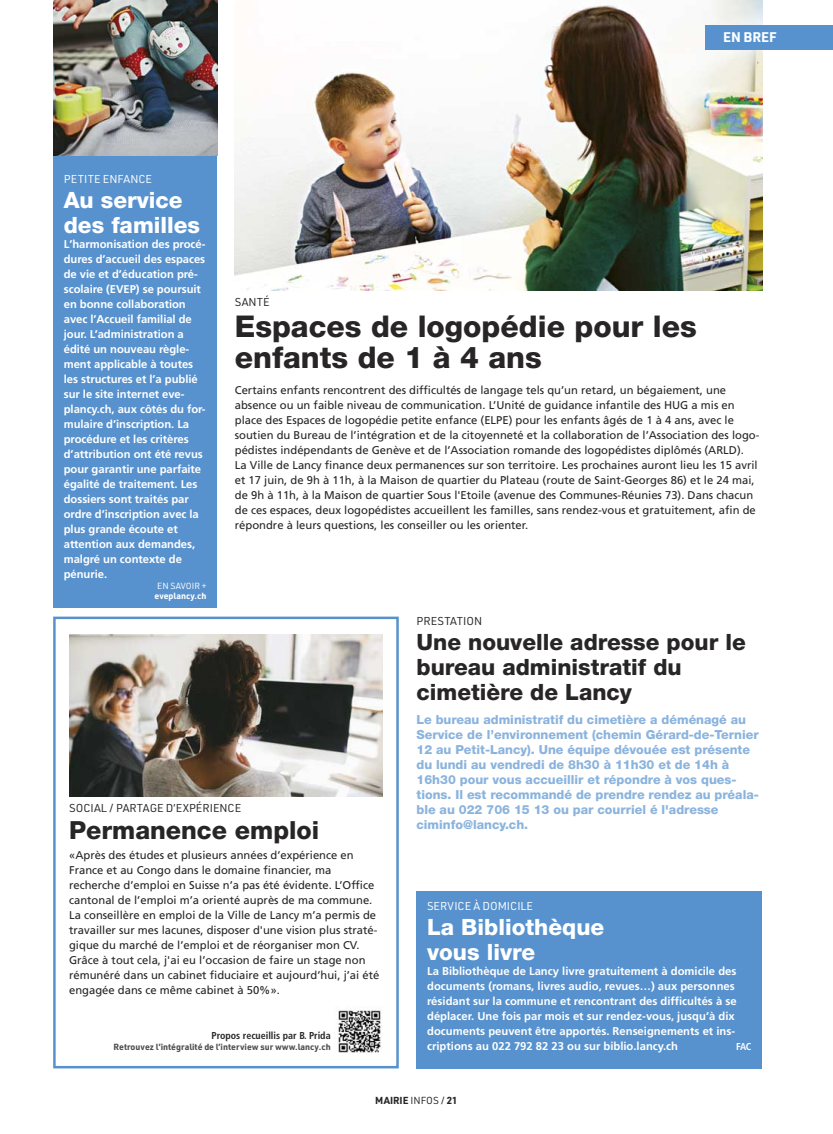
<style>
.page{position:relative;width:833px;height:1134px;background:#fff}
.page>*{position:absolute;margin:0;border:0;box-sizing:border-box;transform-origin:0 0}
.t1{font:800 30px/31.2px "Helvetica Neue LT Std";color:#272526}
.t2{font:800 25px "Helvetica Neue LT Std";color:#272526}
.t3{font:800 22.5px/25px "Helvetica Neue LT Std";color:#272526}
.t4{font:800 22.5px/25px "Helvetica Neue LT Std";color:#fff}
.t5{font:700 13.75px "URWDIN";color:#fff}
.t6{font:800 12.5px/15px "Helvetica Neue LT Std";color:#8ab3dd}
.t7{font:11.25px/15px "Frutiger LT Std";color:#272526}
.t8{font:700 11.25px/15px "Frutiger LT Std";letter-spacing:-.005em;color:#fff}
.t9{font:11.25px "URWDIN";color:#272526}
.t10{font:11.25px "URWDIN";color:#fff}
.t11{font:700 condensed 10px "Frutiger LT Std";color:#272526}
.t12{font:700 10px "URWDIN";color:#272526}
.t13{font:700 condensed 10px "Frutiger LT Std";color:#fff}
.t14{font:700 8.75px "URWDIN";color:#4c4d4f}
.t15{font:700 8.75px "URWDIN";color:#fff}
.t16{font:8.75px "URWDIN";color:#fff}
.s1{font-weight:400}
</style>
<div class="page">
<img style="left:235px;top:0;width:527px;height:291px">
<div style="left:705px;top:25px;width:128px;height:25px;background:#5792ce"></div>
<div style="left:53px;top:156px;width:164px;height:452px;background:#5792ce"></div>
<img style="left:53px;top:0;width:164px;height:156px">
<div style="left:53px;top:617px;width:346px;height:451px;border:2px solid #5792ce"></div>
<img style="left:69px;top:634px;width:314px;height:162px">
<div style="left:416px;top:892px;width:346px;height:177px;background:#5792ce"></div>
<img style="left:338px;top:1009px;width:45px;height:43px">
<p class="t5" style="left:723px;top:33px;width:55px">EN BREF</p>
<p class="t10" style="left:64px;top:175px;width:90px">PETITE ENFANCE</p>
<p class="t4" style="left:64px;top:189px;width:138px">Au service des familles</p>
<p class="t8" style="left:64px;top:237px;width:143px">L’harmonisation des procé&shy;dures d’accueil des espaces de vie et d’éducation pré&shy;scolaire (EVEP) se poursuit en bonne collaboration avec l’Accueil familial de jour. L’administration a édité un nouveau règle&shy;ment applicable à toutes les structures et l’a publié sur le site internet eve&shy;plancy.ch, aux côtés du for&shy;mulaire d’inscription. La procédure et les critères d’attribution ont été revus pour garantir une parfaite égalité de traitement. Les dossiers sont traités par ordre d’inscription avec la plus grande écoute et attention aux demandes, malgré un contexte de pénurie.</p>
<p class="t16" style="left:157px;top:583px;width:51px">EN SAVOIR +</p>
<p class="t15" style="left:154px;top:593px;width:53px">eveplancy.ch</p>
<p class="t9" style="left:235px;top:297px;width:36px">SANTÉ</p>
<p class="t1" style="left:235px;top:313px;width:463px">Espaces de logopédie pour les enfants de 1 à 4 ans</p>
<p class="t7" style="left:235px;top:383px;width:526px">Certains enfants rencontrent des difficultés de langage tels qu’un retard, un bégaiement, une absence ou un faible niveau de communication. L’Unité de guidance infantile des HUG a mis en place des Espaces de logopédie petite enfance (ELPE) pour les enfants âgés de 1 à 4 ans, avec le soutien du Bureau de l’intégration et de la citoyenneté et la collaboration de l’Association des logo&shy;pédistes indépendants de Genève et de l’Association romande des logopédistes diplômés (ARLD).</p>
<p class="t7" style="left:235px;top:458px;width:524px">La Ville de Lancy finance deux permanences sur son territoire. Les prochaines auront lieu les 15 avril et 17 juin, de 9h à 11h, à la Maison de quartier du Plateau (route de Saint-Georges 86) et le 24 mai, de 9h à 11h, à la Maison de quartier Sous l'Etoile (avenue des Communes-Réunies 73). Dans chacun de ces espaces, deux logopédistes accueillent les familles, sans rendez-vous et gratuitement, afin de répondre à leurs questions, les conseiller ou les orienter.</p>
<p class="t9" style="left:416px;top:617px;width:67px">PRESTATION</p>
<p class="t3" style="left:416px;top:631px;width:331px">Une nouvelle adresse pour le bureau administratif du cimetière de Lancy</p>
<p class="t9" style="left:69px;top:804px;width:174px">SOCIAL / PARTAGE D’EXPÉRIENCE</p>
<p class="t2" style="left:69px;top:821px;width:252px">Permanence emploi</p>
<p class="t7" style="left:69px;top:848px;width:312px">«Après des études et plusieurs années d’expérience en France et au Congo dans le domaine financier, ma recherche d’emploi en Suisse n’a pas été évidente. L’Office cantonal de l’emploi m’a orienté auprès de ma commune.<br>La conseillère en emploi de la Ville de Lancy m’a permis de travailler sur mes lacunes, disposer d'une vision plus straté&shy;gique du marché de l’emploi et de réorganiser mon CV.<br>Grâce à tout cela, j'ai eu l’occasion de faire un stage non rémunéré dans un cabinet fiduciaire et aujourd’hui, j’ai été engagée dans ce même cabinet à 50%».</p>
<p class="t11" style="left:211px;top:1031px;width:121px">Propos recueillis par B. Prida</p>
<p class="t14" style="left:114px;top:1044px;width:219px">Retrouvez l’intégralité de l’interview sur www.lancy.ch</p>
<p class="t6" style="left:416px;top:713px;width:344px">Le bureau administratif du cimetière a déménagé au Service de l’environnement (chemin Gérard-de-Ternier 12 au Petit-Lancy). Une équipe dévouée est présente du lundi au vendredi de 8h30 à 11h30 et de 14h à 16h30 pour vous accueillir et répondre à vos ques&shy;tions. Il est recommandé de prendre rendez au préala&shy;ble au 022 706 15 13 ou par courriel é l'adresse ciminfo@lancy.ch.</p>
<p class="t10" style="left:427px;top:902px;width:107px">SERVICE À DOMICILE</p>
<p class="t4" style="left:427px;top:917px;width:179px">La Bibliothèque vous livre</p>
<p class="t8" style="left:427px;top:965px;width:311px">La Bibliothèque de Lancy livre gratuitement à domicile des documents (romans, livres audio, revues…) aux personnes résidant sur la commune et rencontrant des difficultés à se déplacer. Une fois par mois et sur rendez-vous, jusqu’à dix documents peuvent être apportés. Renseignements et ins&shy;criptions au 022 792 82 23 ou sur biblio.lancy.ch</p>
<p class="t13" style="left:736px;top:1043px;width:17px">FAC</p>
<p class="t12" style="left:375px;top:1097px;width:84px">MAIRIE <span class="s1">INFOS /</span> 21</p>
</div>
